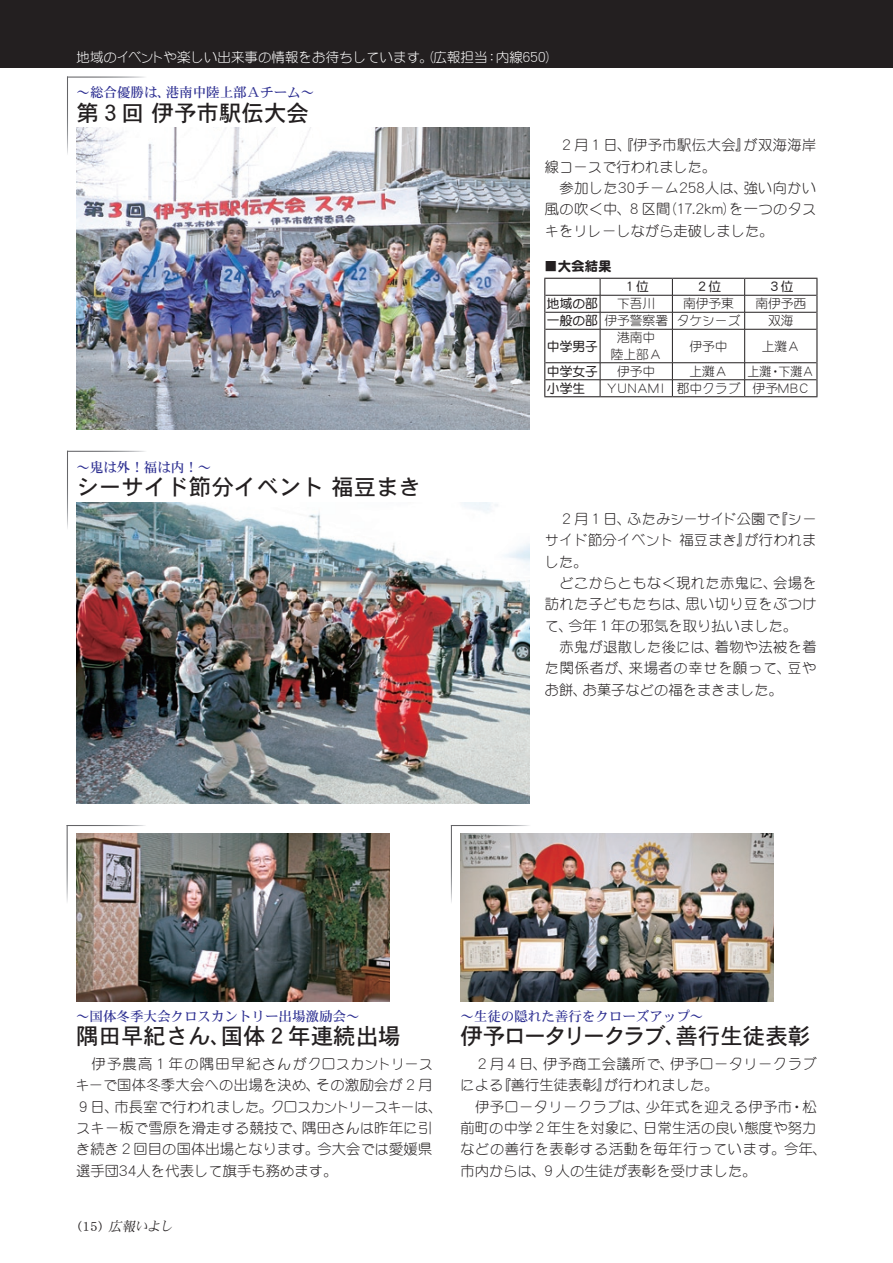
<style>
.page{position:relative;width:893px;height:1263px;background:#fff}
.page>*{position:absolute;margin:0;border:0;box-sizing:border-box;transform-origin:0 0}
.t1{font:22.5px "DFHS Gothic Std W5";color:#231f20}
.t2{font:22.5px "DFHS Gothic Std W5";letter-spacing:-.065em;color:#231f20}
.t3{font:14.25px/21.3px "DF Maru Gothic Std W3";letter-spacing:.015em;color:#231f20}
.t4{font:14.25px "DF Maru Gothic Std W3";letter-spacing:.045em;color:#231f20}
.t5{font:14.25px "DF Maru Gothic Std W3";letter-spacing:-.015em;color:#231f20}
.t6{font:14.25px "DF Maru Gothic Std W3";letter-spacing:.05em;color:#231f20}
.t7{font:13.5px "DFHS Mincho Std W5";color:#2e3092}
.t8{font:13.5px "DF Maru Gothic Std W3";color:#fff}
.t9{font:italic 13.5px "DFHS Mincho Std W3";color:#231f20}
.t10{font:13.5px "DF Maru Gothic Std W9";color:#231f20}
.t11{font:12.75px "DF Maru Gothic Std W3";color:#231f20}
.t12{font:12.75px "DF Maru Gothic Std W7";color:#231f20}
.t13{font:12.75px "DF Maru Gothic Std W3";color:#231f20;scale:.94 1}
.s1{font-style:normal;font-size:13.8px}
</style>
<div class="page">
<div style="left:0;top:0;width:893px;height:68px;background:#231f20"></div>
<img style="left:460px;top:833px;width:313px;height:168px">
<img style="left:77px;top:128px;width:453px;height:301px">
<img style="left:77px;top:502px;width:453px;height:301px">
<hr style="left:544px;top:278px;width:56px;height:1px;background:#231f20">
<hr style="left:600px;top:278px;width:72px;height:1px;background:#231f20">
<hr style="left:672px;top:278px;width:73px;height:1px;background:#231f20">
<hr style="left:745px;top:278px;width:72px;height:1px;background:#231f20">
<svg style="left:544px;top:279px;width:1px;height:50px"></svg>
<svg style="left:816px;top:279px;width:1px;height:50px"></svg>
<hr style="left:544px;top:329px;width:1px;height:34px;background:#231f20">
<hr style="left:816px;top:329px;width:1px;height:34px;background:#231f20">
<svg style="left:544px;top:363px;width:1px;height:33px"></svg>
<svg style="left:816px;top:363px;width:1px;height:33px"></svg>
<hr style="left:544px;top:396px;width:56px;height:1px;background:#231f20">
<hr style="left:600px;top:396px;width:72px;height:1px;background:#231f20">
<hr style="left:672px;top:396px;width:73px;height:1px;background:#231f20">
<hr style="left:745px;top:396px;width:72px;height:1px;background:#231f20">
<hr style="left:545px;top:295px;width:55px;height:1px;background:#231f20">
<hr style="left:600px;top:295px;width:72px;height:1px;background:#231f20">
<hr style="left:672px;top:295px;width:73px;height:1px;background:#231f20">
<hr style="left:745px;top:295px;width:71px;height:1px;background:#231f20">
<hr style="left:545px;top:312px;width:55px;height:1px;background:#231f20">
<hr style="left:600px;top:312px;width:72px;height:1px;background:#231f20">
<svg style="left:600px;top:279px;width:1px;height:50px"></svg>
<hr style="left:672px;top:312px;width:73px;height:1px;background:#231f20">
<svg style="left:672px;top:279px;width:1px;height:50px"></svg>
<hr style="left:745px;top:312px;width:71px;height:1px;background:#231f20">
<svg style="left:744px;top:279px;width:1px;height:50px"></svg>
<hr style="left:545px;top:329px;width:55px;height:1px;background:#231f20">
<hr style="left:600px;top:329px;width:72px;height:1px;background:#231f20">
<hr style="left:600px;top:329px;width:1px;height:34px;background:#231f20">
<hr style="left:672px;top:329px;width:73px;height:1px;background:#231f20">
<hr style="left:672px;top:329px;width:1px;height:34px;background:#231f20">
<hr style="left:745px;top:329px;width:71px;height:1px;background:#231f20">
<hr style="left:744px;top:329px;width:1px;height:34px;background:#231f20">
<hr style="left:545px;top:362px;width:55px;height:1px;background:#231f20">
<hr style="left:600px;top:362px;width:72px;height:1px;background:#231f20">
<hr style="left:672px;top:362px;width:73px;height:1px;background:#231f20">
<hr style="left:745px;top:362px;width:71px;height:1px;background:#231f20">
<hr style="left:545px;top:379px;width:55px;height:1px;background:#231f20">
<hr style="left:600px;top:379px;width:72px;height:1px;background:#231f20">
<svg style="left:600px;top:363px;width:1px;height:33px"></svg>
<hr style="left:672px;top:379px;width:73px;height:1px;background:#231f20">
<svg style="left:672px;top:363px;width:1px;height:33px"></svg>
<hr style="left:745px;top:379px;width:71px;height:1px;background:#231f20">
<svg style="left:744px;top:363px;width:1px;height:33px"></svg>
<img style="left:76px;top:833px;width:313px;height:168px">
<p class="t8" style="left:77px;top:50px;width:413px">地域のイベントや楽しい出来事の情報をお待ちしています。（広報担当</p>
<p class="t8" style="left:496px;top:50px;width:28px">内線</p>
<p class="t8" style="left:545px;top:50px;width:15px">(</p>
<p class="t8" style="left:520px;top:50px;width:30px">６５０</p>
<p class="t8" style="left:485px;top:50px;width:15px">：</p>
<p class="t7" style="left:77px;top:85px;width:95px">～総合優勝は、</p>
<h1 class="t1" style="left:77px;top:101px;width:234px">第３回伊予市駅伝大会</h1>
<p class="t7" style="left:166px;top:85px;width:150px">港南中陸上部Ａチーム~</p>
<p class="t7" style="left:76px;top:459px;width:136px">～鬼は外！福は内!~</p>
<h1 class="t1" style="left:76px;top:475px;width:346px">シーサイド節分イベント福豆まき</h1>
<p class="t3" style="left:744px;top:134px;width:74px">が双海海岸</p>
<p class="t3" style="left:545px;top:134px;width:206px">　２月１日、『伊予市駅伝大会』</p>
<p class="t3" style="left:545px;top:156px;width:173px">線コースで行われました。</p>
<p class="t3" style="left:744px;top:177px;width:74px">強い向かい</p>
<p class="t3" style="left:545px;top:177px;width:74px">　参加した</p>
<p class="t3" style="left:705px;top:177px;width:44px">人は、</p>
<p class="t3" style="left:635px;top:177px;width:45px">チーム</p>
<p class="t3" style="left:615px;top:177px;width:24px">３０</p>
<p class="t3" style="left:676px;top:177px;width:33px">２５８</p>
<p class="t3" style="left:545px;top:198px;width:230px">風の吹く中、<br>キをリレーしながら走破しました。</p>
<p class="t3" style="left:662px;top:198px;width:16px">（</p>
<p class="t3" style="left:723px;top:198px;width:16px">）</p>
<p class="t3" style="left:701px;top:198px;width:117px">ｋｍを一つのタス</p>
<p class="t3" style="left:627px;top:198px;width:82px">８区間１７．２</p>
<p class="t10" style="left:544px;top:259px;width:69px">■大会結果</p>
<p class="t12" style="left:623px;top:280px;width:27px">１位</p>
<p class="t12" style="left:696px;top:280px;width:27px">２位</p>
<p class="t12" style="left:768px;top:280px;width:27px">３位</p>
<p class="t12" style="left:547px;top:297px;width:52px">地域の部</p>
<p class="t11" style="left:617px;top:297px;width:40px">下吾川</p>
<p class="t11" style="left:683px;top:297px;width:52px">南伊予東</p>
<p class="t11" style="left:755px;top:297px;width:53px">南伊予西</p>
<p class="t11" style="left:604px;top:314px;width:65px">伊予警察署</p>
<p class="t12" style="left:547px;top:314px;width:52px">一般の部</p>
<p class="t11" style="left:677px;top:314px;width:65px">タケシーズ</p>
<p class="t11" style="left:768px;top:314px;width:27px">双海</p>
<p class="t11" style="left:617px;top:331px;width:40px">港南中</p>
<p class="t12" style="left:547px;top:339px;width:52px">中学男子</p>
<p class="t11" style="left:762px;top:339px;width:40px">上灘Ａ</p>
<p class="t11" style="left:689px;top:339px;width:40px">伊予中</p>
<p class="t11" style="left:611px;top:347px;width:52px">陸上部Ａ</p>
<p class="t12" style="left:547px;top:364px;width:52px">中学女子</p>
<p class="t12" style="left:547px;top:381px;width:40px">小学生</p>
<p class="t11" style="left:617px;top:364px;width:40px">伊予中</p>
<p class="t11" style="left:605px;top:381px;width:65px">ＹＵＮＡＭＩ</p>
<p class="t11" style="left:689px;top:364px;width:40px">上灘Ａ</p>
<p class="t13" style="left:747px;top:364px;width:38px">上灘・</p>
<p class="t13" style="left:778px;top:364px;width:40px">下灘Ａ</p>
<p class="t11" style="left:677px;top:381px;width:65px">郡中クラブ</p>
<p class="t11" style="left:753px;top:381px;width:59px">伊予ＭＢＣ</p>
<p class="t3" style="left:774px;top:508px;width:45px">『シー</p>
<p class="t5" style="left:627px;top:511px;width:155px">ふたみシーサイド公園で</p>
<p class="t3" style="left:545px;top:508px;width:88px">　２月１日、</p>
<p class="t3" style="left:745px;top:529px;width:73px">が行われま</p>
<p class="t3" style="left:545px;top:529px;width:208px">サイド節分イベント福豆まき』した。</p>
<p class="t3" style="left:685px;top:572px;width:133px;text-indent:-141px">　どこからともなく現れた赤鬼に、<br>思い切り豆をぶつけ</p>
<p class="t3" style="left:773px;top:572px;width:45px">会場を</p>
<p class="t3" style="left:568px;top:593px;width:230px;text-indent:-24px">訪れた子どもたちは、<br>今年１年の邪気を取り払いました。</p>
<p class="t3" style="left:545px;top:615px;width:29px">て、</p>
<p class="t3" style="left:545px;top:636px;width:175px">　赤鬼が退散した後には、</p>
<p class="t3" style="left:715px;top:636px;width:103px">着物や法被を着</p>
<p class="t3" style="left:583px;top:657px;width:202px;text-indent:-38px">た関係者が、<br>お菓子などの福をまきました。</p>
<p class="t6" style="left:629px;top:661px;width:164px">来場者の幸せを願って、</p>
<p class="t3" style="left:787px;top:657px;width:31px">豆や</p>
<p class="t3" style="left:545px;top:679px;width:44px">お餅、</p>
<p class="t7" style="left:76px;top:1008px;width:285px">～国体冬季大会クロスカントリー出場激励会~</p>
<h1 class="t1" style="left:76px;top:1024px;width:326px">隅田早紀さん国体２年連続出場</h1>
<h1 class="t1" style="left:210px;top:1024px;width:24px">、</h1>
<p class="t3" style="left:76px;top:1053px;width:358px;text-align:right">　伊予農高１年の隅田早紀さんがクロスカントリースその激励会が２月</p>
<p class="t3" style="left:271px;top:1074px;width:173px;text-indent:-195px">キーで国体冬季大会への出場を決め、<br>クロスカントリースキーは、</p>
<p class="t3" style="left:114px;top:1095px;width:160px">市長室で行われました。</p>
<p class="t3" style="left:76px;top:1095px;width:44px">９日、</p>
<p class="t3" style="left:302px;top:1117px;width:131px">隅田さんは昨年に引</p>
<p class="t3" style="left:76px;top:1117px;width:232px">スキー板で雪原を滑走する競技で、</p>
<p class="t3" style="left:76px;top:1138px;width:358px">き続き２回目の国体出場となります。今大会では愛媛県</p>
<p class="t3" style="left:137px;top:1160px;width:202px">人を代表して旗手も務めます。</p>
<p class="t3" style="left:76px;top:1160px;width:44px">選手団</p>
<p class="t3" style="left:116px;top:1160px;width:24px">３４</p>
<p class="t7" style="left:460px;top:1008px;width:244px">～生徒の隠れた善行をクローズアップ~</p>
<h1 class="t2" style="left:460px;top:1024px;width:351px">伊予ロータリークラブ善行生徒表彰</h1>
<h1 class="t1" style="left:665px;top:1024px;width:24px">、</h1>
<p class="t3" style="left:670px;top:1053px;width:148px">伊予ロータリークラブ</p>
<p class="t3" style="left:543px;top:1053px;width:132px">伊予商工会議所で、</p>
<p class="t3" style="left:460px;top:1053px;width:88px">　２月４日、</p>
<p class="t3" style="left:604px;top:1074px;width:116px">が行われました。</p>
<p class="t3" style="left:497px;top:1074px;width:115px">『善行生徒表彰』</p>
<p class="t3" style="left:460px;top:1074px;width:44px">による</p>
<p class="t3" style="left:643px;top:1095px;width:175px;text-indent:-183px">　伊予ロータリークラブは、<br>日常生活の良い態度や努力</p>
<p class="t3" style="left:646px;top:1095px;width:148px">少年式を迎える伊予市</p>
<p class="t3" style="left:790px;top:1095px;width:28px">・松</p>
<p class="t3" style="left:460px;top:1117px;width:189px">前町の中学２年生を対象に、</p>
<p class="t4" style="left:460px;top:1141px;width:368px">などの善行を表彰する活動を毎年行っています。今年、</p>
<p class="t3" style="left:541px;top:1160px;width:217px">９人の生徒が表彰を受けました。</p>
<p class="t3" style="left:460px;top:1160px;width:87px">市内からは、</p>
<p class="t9" style="left:78px;top:1219px;width:99px"><span class="s1">( 1 5 )</span> 広報いよし</p>
</div>
